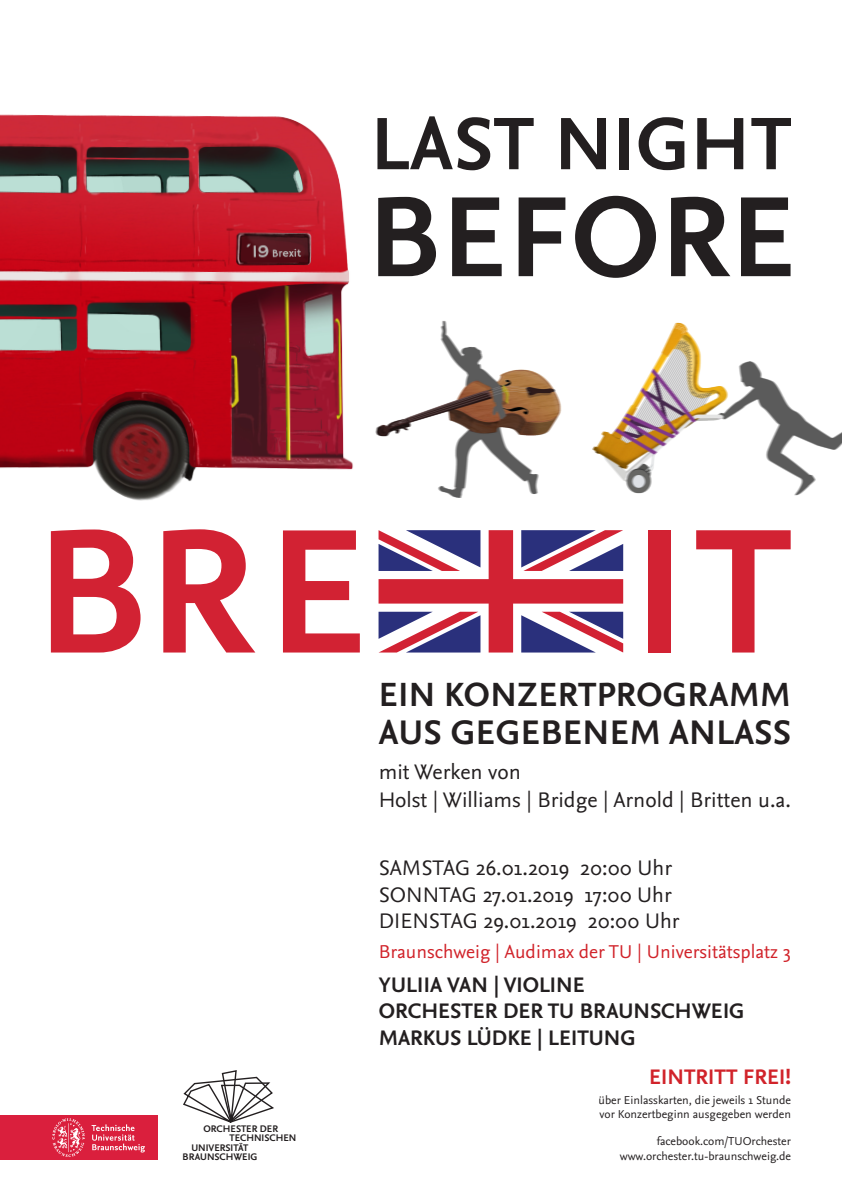
<style>
.page{position:relative;width:842px;height:1191px;background:#fff}
.page>*{position:absolute;margin:0;border:0;box-sizing:border-box;transform-origin:0 0}
.Headline_Sans_bold_9{font:700 185.2px "Nexus Sans Pro";color:#d22233}
.Headline_Sans_bold_9-2{font:700 119.4px "Nexus Sans Pro";letter-spacing:.01em;color:#231f20}
.Headline_Sans_bold_9-3{font:700 77.6px "Nexus Sans Pro";letter-spacing:.01em;color:#231f20}
.Headline_Sans_bold_9-4{font:700 35.7px "Nexus Sans Pro";letter-spacing:.01em;color:#231f20}
.Headline_Sans_bold_9-5{font:700 35.1px "Nexus Sans Pro";letter-spacing:.01em;color:#231f20}
.Headline_Sans_bold_9-6{font:22px/26.4px "Nexus Sans Pro";color:#231f20}
.t1{font:700 22px "Nexus Sans Pro";color:#231f20}
.t2{font:700 22px "Nexus Sans Pro";color:#d1232a}
.t3{font:19.4px "Nexus Sans Pro";color:#d1232a}
.t4{font:12px/14.4px "Nexus Sans Pro";color:#231f20}
.t5{font:700 10px "Nexus Sans Pro";color:#231f20}
</style>
<div class="page">
<img style="left:0;top:114px;width:349px;height:387px">
<svg style="left:379px;top:560px;width:244px;height:92px"></svg>
<img style="left:345px;top:309px;width:497px;height:251px">
<div style="left:39px;top:1115px;width:119px;height:44px;background:#da1f3d"></div>
<svg style="left:52px;top:1118px;width:33px;height:39px"></svg>
<svg style="left:92px;top:1124px;width:53px;height:28px"></svg>
<div style="left:0;top:1115px;width:41px;height:44px;background:#da1f3d"></div>
<svg style="left:183px;top:1070px;width:91px;height:53px"></svg>
<p class="Headline_Sans_bold_9-3" style="left:371px;top:85px;width:422px">LAST NIGHT</p>
<p class="Headline_Sans_bold_9-2" style="left:368px;top:147px;width:429px">BEFORE</p>
<p class="Headline_Sans_bold_9" style="left:35px;top:452px;width:334px">BRE</p>
<p class="Headline_Sans_bold_9" style="left:633px;top:452px;width:160px">IT</p>
<p class="Headline_Sans_bold_9-5" style="left:379px;top:668px;width:413px">EIN KONZERTPROGRAMM</p>
<p class="Headline_Sans_bold_9-4" style="left:379px;top:705px;width:413px">AUS GEGEBENEM ANLASS</p>
<p class="Headline_Sans_bold_9-6" style="left:379px;top:757px;width:144px">mit Werken von</p>
<p class="Headline_Sans_bold_9-6" style="left:379px;top:785px;width:414px">Holst | Williams | Bridge | Arnold | Britten u.a.</p>
<p class="Headline_Sans_bold_9-6" style="left:379px;top:853px;width:295px">SAMSTAG 26.01.2019 20:00 Uhr<br>SONNTAG 27.01.2019 17:00 Uhr</p>
<p class="Headline_Sans_bold_9-6" style="left:379px;top:906px;width:302px">DIENSTAG 29.01.2019 20:00 Uhr</p>
<p class="t3" style="left:379px;top:937px;width:414px">Braunschweig | Audimax der TU | Universitätsplatz 3</p>
<p class="t1" style="left:379px;top:968px;width:207px">YULIIA VAN | VIOLINE</p>
<p class="t1" style="left:379px;top:994px;width:367px">ORCHESTER DER TU BRAUNSCHWEIG</p>
<p class="t1" style="left:379px;top:1021px;width:258px">MARKUS LÜDKE | LEITUNG</p>
<p class="t5" style="left:203px;top:1121px;width:76px">ORCHESTER DER</p>
<p class="t5" style="left:229px;top:1130px;width:68px">TECHNISCHEN</p>
<p class="t5" style="left:191px;top:1139px;width:59px">UNIVERSITÄT</p>
<p class="t5" style="left:183px;top:1149px;width:76px">BRAUNSCHWEIG</p>
<p class="t2" style="left:649px;top:1060px;width:143px">EINTRITT FREI!</p>
<p class="t4" style="left:598px;top:1092px;width:194px">über Einlasskarten, die jeweils 1 Stunde vor Konzertbeginn ausgegeben werden</p>
<p class="t4" style="left:657px;top:1133px;width:136px">facebook.com/TUOrchester</p>
<p class="t4" style="left:620px;top:1148px;width:173px">www.orchester.tu-braunschweig.de</p>
</div>
